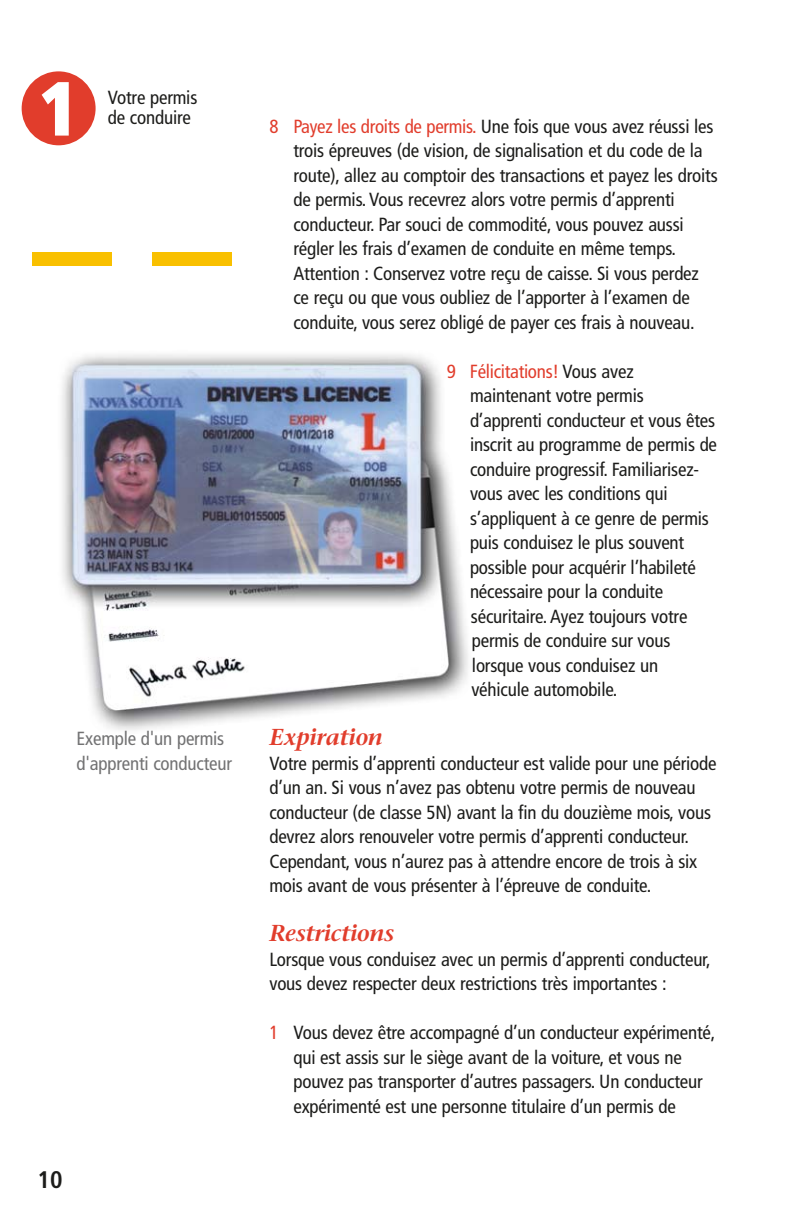
<style>
.page{position:relative;width:792px;height:1224px;background:#fff}
.page>*{position:absolute;margin:0;border:0;box-sizing:border-box;transform-origin:0 0}
.t1{font:900 condensed 76.6px "Frutiger";color:#fff}
.t2{font:700 condensed 24px "Frutiger";color:#1c1c1a}
.t3{font:italic 600 23px "Stone Serif";letter-spacing:-.02em;color:#e13d2c}
.t4{font:condensed 19px/24.6px "Frutiger";letter-spacing:-.01em;color:#1c1c1a}
.t5{font:condensed 19px/24.6px "Frutiger";letter-spacing:-.01em;color:#727273}
.s1{color:#e13d2c}
</style>
<div class="page">
<div style="left:22px;top:71px;width:74px;height:74px;background:#e13d2c;border-radius:50%"></div>
<div style="left:32px;top:252px;width:79px;height:13px;background:#f9c000"></div>
<div style="left:152px;top:252px;width:79px;height:13px;background:#f9c000"></div>
<img style="left:62px;top:354px;width:406px;height:376px">
<h1 class="t1" style="left:39px;top:78px;width:41px">1</h1>
<p class="t4" style="left:108px;top:89px;width:91px;line-height:20px">Votre permis de conduire</p>
<p class="t5" style="left:77px;top:728px;width:157px">Exemple d'un permis d'apprenti conducteur</p>
<p class="t2" style="left:38px;top:1170px;width:26px">10</p>
<p class="t4" style="left:293px;top:115px;width:426px;text-indent:-24px"><span class="s1">8 Payez les droits de permis.</span> Une fois que vous avez réussi les trois épreuves (de vision, de signalisation et du code de la route), allez au comptoir des transactions et payez les droits de permis. Vous recevrez alors votre permis d’apprenti conducteur. Par souci de commodité, vous pouvez aussi régler les frais d’examen de conduite en même temps.<br>Attention : Conservez votre reçu de caisse. Si vous perdez ce reçu ou que vous oubliez de l’apporter à l’examen de conduite, vous serez obligé de payer ces frais à nouveau.</p>
<p class="t4" style="left:470px;top:360px;width:249px;text-indent:-23px"><span class="s1">9 Félicitations!</span> Vous avez maintenant votre permis d’apprenti conducteur et vous êtes inscrit au programme de permis de conduire progressif. Familiarisez&shy;vous avec les conditions qui s’appliquent à ce genre de permis puis conduisez le plus souvent possible pour acquérir l’habileté nécessaire pour la conduite sécuritaire. Ayez toujours votre permis de conduire sur vous lorsque vous conduisez un véhicule automobile.</p>
<p class="t3" style="left:269px;top:728px;width:115px">Expiration</p>
<p class="t4" style="left:269px;top:752px;width:449px">Votre permis d’apprenti conducteur est valide pour une période d’un an. Si vous n’avez pas obtenu votre permis de nouveau conducteur (de classe 5N) avant la fin du douzième mois, vous devrez alors renouveler votre permis d’apprenti conducteur.<br>Cependant, vous n’aurez pas à attendre encore de trois à six mois avant de vous présenter à l’épreuve de conduite.</p>
<p class="t3" style="left:269px;top:924px;width:126px">Restrictions</p>
<p class="t4" style="left:269px;top:948px;width:443px">Lorsque vous conduisez avec un permis d’apprenti conducteur, vous devez respecter deux restrictions très importantes :</p>
<p class="t4" style="left:293px;top:1022px;width:423px;text-indent:-24px"><span class="s1">1</span> Vous devez être accompagné d’un conducteur expérimenté, qui est assis sur le siège avant de la voiture, et vous ne pouvez pas transporter d’autres passagers. Un conducteur expérimenté est une personne titulaire d’un permis de</p>
</div>
